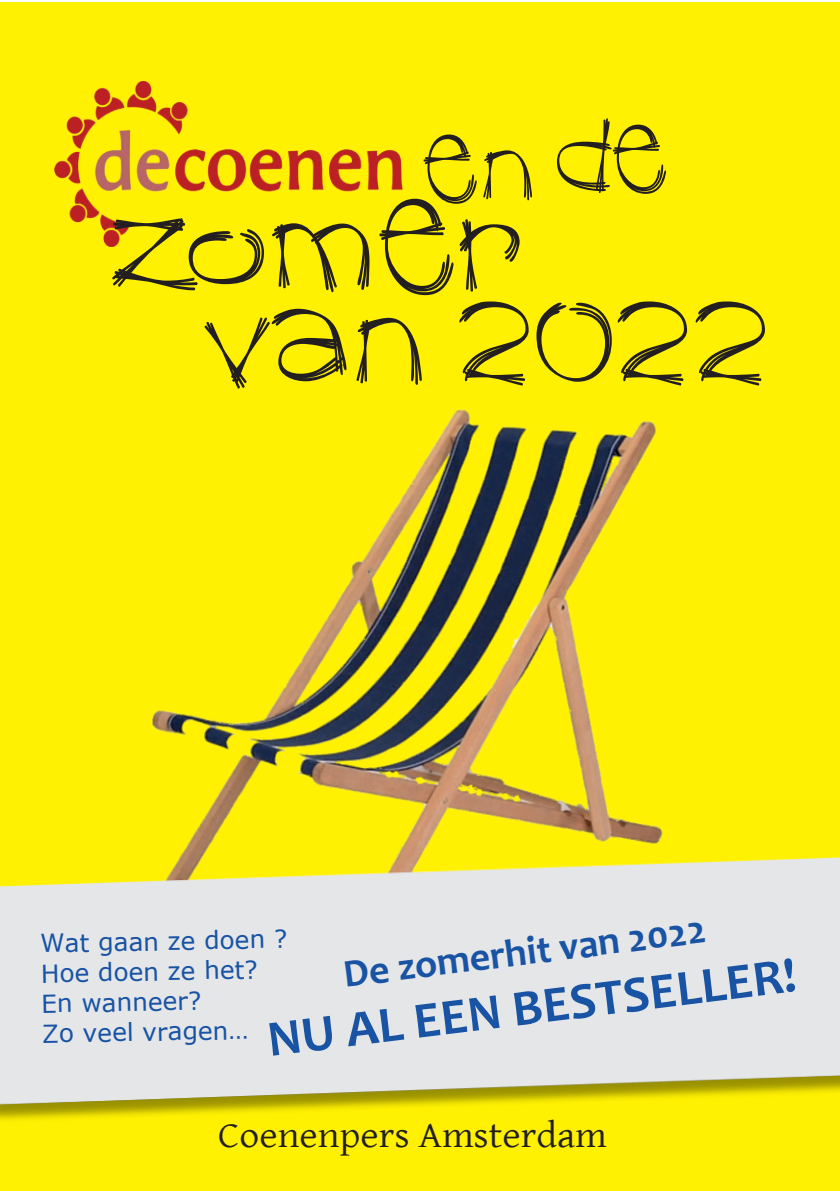
<style>
.page{position:relative;width:840px;height:1191px;background:#fff}
.page>*{position:absolute;margin:0;border:0;box-sizing:border-box;transform-origin:0 0}
.t1{font:130.6px "Dragline BTN Dm";color:#231f20;scale:.87 1}
.t2{font:122.2px "Dragline BTN Dm";color:#231f20;scale:.87 1}
.t3{font:93.8px "Dragline BTN Dm";color:#231f20;scale:.87 1}
.t4{font:700 51.2px "Candara";color:#1853a4}
.t5{font:700 39.6px "Candara";color:#1853a4}
.t6{font:36.6px "Gentium Basic";color:#231f20;scale:1.08 1}
.t7{font:24.8px/30.2px "Verdana";color:#1853a4}
.s1{font-size:125.8px}
</style>
<div class="page">
<div style="left:0;top:2px;width:839px;height:1189px;background:#fff101"></div>
<img style="left:54px;top:81px;width:348px;height:166px">
<img style="left:152px;top:410px;width:510px;height:447px">
<img style="left:0;top:857px;width:839px;height:263px">
<h3 class="t3" style="left:421px;top:110px;width:285px">en de</h3>
<h1 class="t1" style="left:110px;top:172px;width:471px">zomer</h1>
<h2 class="t2" style="left:207px;top:273px;width:648px"><span class="s1">van</span> 2022</h2>
<p class="t7" style="left:40px;top:930px;width:248px;rotate:-1deg">Wat gaan ze doen ?<br>Hoe doen ze het?<br>En wanneer?<br>Zo veel vragen…</p>
<h3 class="t5" style="left:341px;top:958px;width:366px;rotate:-7deg">De zomerhit van 2022</h3>
<h3 class="t4" style="left:265px;top:1019px;width:533px;rotate:-7deg">NU AL EEN BESTSELLER!</h3>
<h3 class="t6" style="left:218px;top:1115px;width:361px">Coenenpers Amsterdam</h3>
</div>
